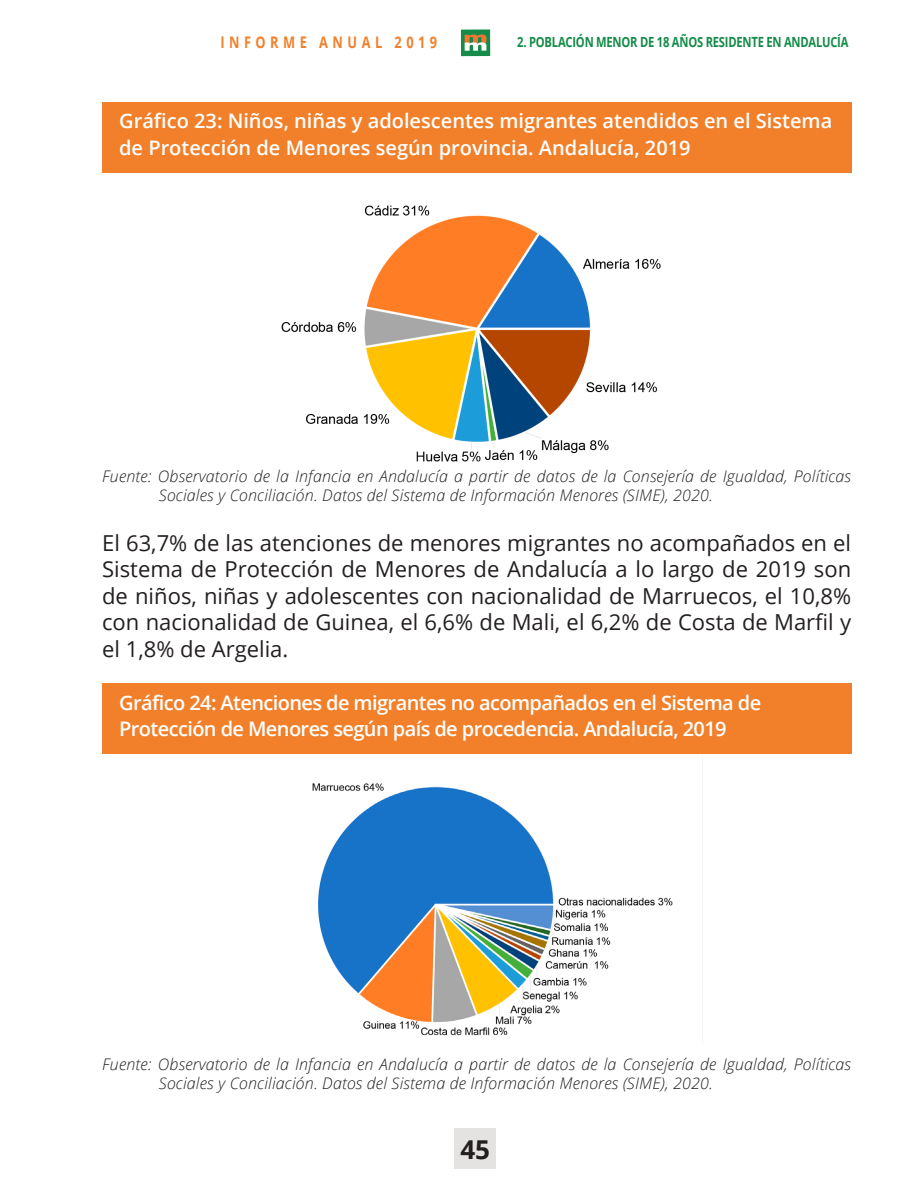
<style>
.page{position:relative;width:908px;height:1191px;background:#fff}
.page>*{position:absolute;margin:0;border:0;box-sizing:border-box;transform-origin:0 0}
.t1{font:700 26px "Open Sans";color:#231f20}
.t2{font:22px/26.4px "Open Sans";color:#231f20;text-align:justify}
.TITULO_GRÁFICO{font:600 20px/26.4px "Open Sans";letter-spacing:-.015em;color:#fff}
.Pie_Tabla{font:italic 300 16px/19.2px "Open Sans";letter-spacing:.01em;color:#231f20}
.t3{font:700 16px "Open Sans";letter-spacing:.35em;color:#f2802a;scale:.8 1}
.t4{font:700 14px "Open Sans";letter-spacing:-.02em;color:#148b49;scale:.8 1}
</style>
<div class="page">
<div style="left:460px;top:29px;width:30px;height:27px;background:#148b49"></div>
<svg style="left:464px;top:35px;width:22px;height:16px"></svg>
<div style="left:454px;top:1128px;width:41px;height:41px;background:#e5e3e2"></div>
<div style="left:102px;top:102px;width:748px;height:71px;background:#f2802a"></div>
<div style="left:102px;top:683px;width:748px;height:70px;background:#f2802a"></div>
<img style="left:281px;top:205px;width:380px;height:257px">
<img style="left:312px;top:783px;width:361px;height:253px">
<p class="t3" style="left:220px;top:31px;width:272px">INFORME ANUAL 2019</p>
<p class="t4" style="left:517px;top:32px;width:415px">2. POBLACIÓN MENOR DE 18 AÑOS RESIDENTE EN ANDALUCÍA</p>
<p class="TITULO_GRÁFICO" style="left:119px;top:108px;width:714px">Gráfico 23: Niños, niñas y adolescentes migrantes atendidos en el Sistema de Protección de Menores según provincia. Andalucía, 2019</p>
<p class="Pie_Tabla" style="left:159px;top:465px;width:693px;text-indent:-57px">Fuente: Observatorio de la Infancia en Andalucía a partir de datos de la Consejería de Igualdad, Políticas<br>Sociales y Conciliación. Datos del Sistema de Información Menores (SIME), 2020.</p>
<p class="t2" style="left:102px;top:529px;width:750px">El 63,7% de las atenciones de menores migrantes no acompañados en el Sistema de Protección de Menores de Andalucía a lo largo de 2019 son de niños, niñas y adolescentes con nacionalidad de Marruecos, el 10,8% con nacionalidad de Guinea, el 6,6% de Mali, el 6,2% de Costa de Marfil y el 1,8% de Argelia.</p>
<p class="TITULO_GRÁFICO" style="left:119px;top:688px;width:643px">Gráfico 24: Atenciones de migrantes no acompañados en el Sistema de<br>Protección de Menores según país de procedencia. Andalucía, 2019</p>
<p class="Pie_Tabla" style="left:159px;top:1054px;width:693px;text-indent:-57px">Fuente: Observatorio de la Infancia en Andalucía a partir de datos de la Consejería de Igualdad, Políticas<br>Sociales y Conciliación. Datos del Sistema de Información Menores (SIME), 2020.</p>
<h1 class="t1" style="left:460px;top:1131px;width:31px">45</h1>
</div>
